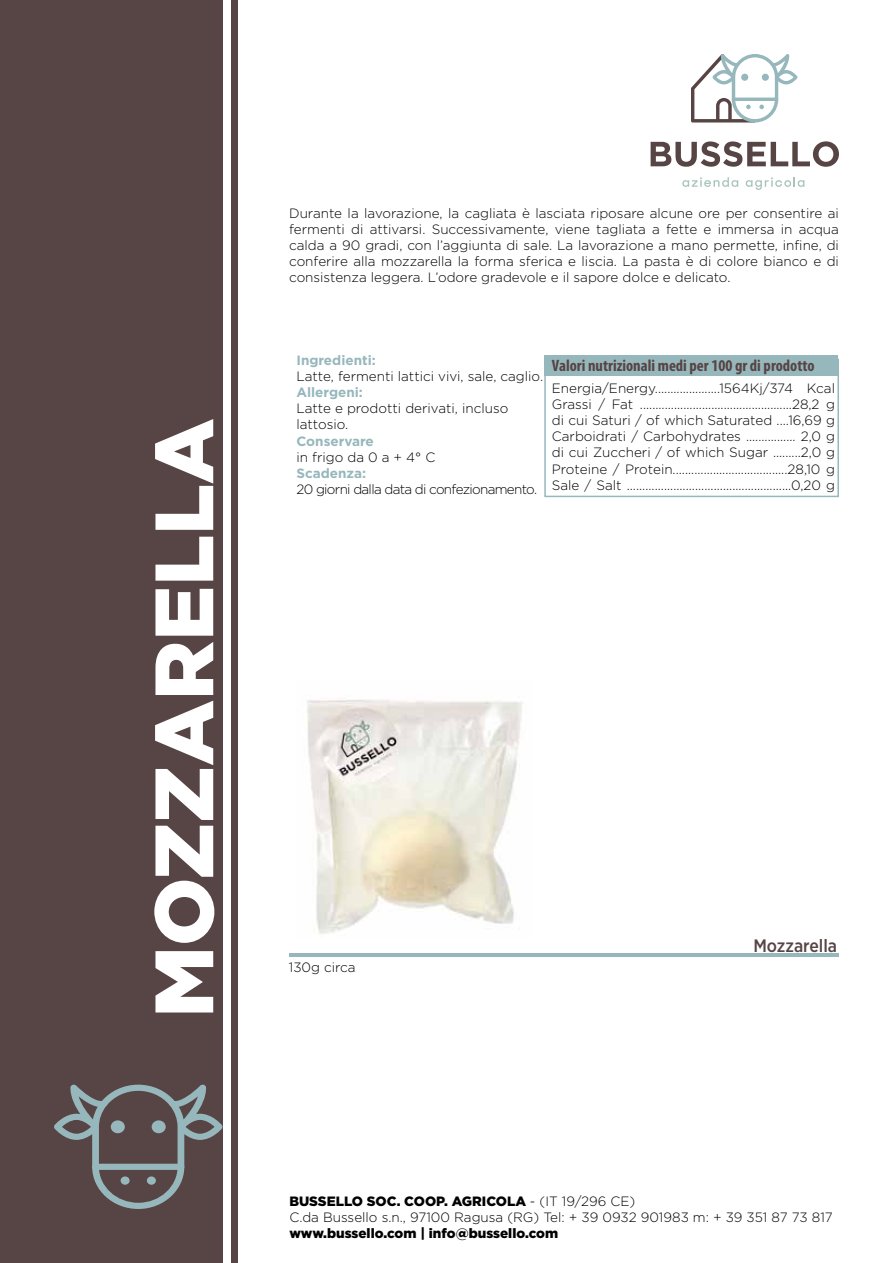
<style>
.page{position:relative;width:893px;height:1263px;background:#fff}
.page>*{position:absolute;margin:0;border:0;box-sizing:border-box;transform-origin:0 0}
.t1{font:900 82.5px "Gotham";color:#fff}
.t2{font:500 18px "Gotham Narrow";color:#574444}
.t3{font:700 condensed 16.5px "Myriad Pro";color:#574444}
.t4{font:300 13.5px/16.2px "Gotham";color:#000}
.t5{font:700 13.5px "Gotham";color:#96b7bc}
.t6{font:300 13.5px "Gotham";letter-spacing:-.05em;color:#000}
.t7{font:900 13.5px "Gotham";color:#000}
.s1{font-weight:900}
</style>
<div class="page">
<div style="left:0;top:0;width:222px;height:1263px;background:#574444"></div>
<div style="left:232px;top:0;width:6px;height:1263px;background:#574444"></div>
<hr style="left:289px;top:954px;width:550px;height:3px;background:#96b7bc">
<svg style="left:691px;top:54px;width:107px;height:68px"></svg>
<svg style="left:651px;top:141px;width:188px;height:26px"></svg>
<svg style="left:682px;top:177px;width:56px;height:10px"></svg>
<svg style="left:746px;top:177px;width:58px;height:13px"></svg>
<div style="left:544px;top:359px;width:295px;height:138px;border:2px solid #96b7bc"></div>
<div style="left:544px;top:355px;width:294px;height:21px;background:#96b7bc"></div>
<svg style="left:54px;top:1084px;width:169px;height:125px"></svg>
<img style="left:307px;top:699px;width:215px;height:235px">
<h1 class="t1" style="left:136px;top:1017px;width:601px;rotate:-90deg">MOZZARELLA</h1>
<p class="t4" style="left:289px;top:205px;width:551px;text-align:justify">Durante la lavorazione, la cagliata è lasciata riposare alcune ore per consentire ai fermenti di attivarsi. Successivamente, viene tagliata a fette e immersa in acqua calda a 90 gradi, con l’aggiunta di sale. La lavorazione a mano permette, infine, di conferire alla mozzarella la forma sferica e liscia. La pasta è di colore bianco e di consistenza leggera. L’odore gradevole e il sapore dolce e delicato.</p>
<p class="t5" style="left:296px;top:352px;width:81px">Ingredienti:</p>
<p class="t4" style="left:296px;top:368px;width:248px">Latte, fermenti lattici vivi, sale, caglio.</p>
<p class="t5" style="left:296px;top:384px;width:68px">Allergeni:</p>
<p class="t4" style="left:296px;top:400px;width:213px">Latte e prodotti derivati, incluso lattosio.</p>
<p class="t5" style="left:296px;top:433px;width:79px">Conservare</p>
<p class="t4" style="left:296px;top:449px;width:140px">in frigo da 0 a + 4° C</p>
<p class="t5" style="left:296px;top:465px;width:71px">Scadenza:</p>
<p class="t6" style="left:296px;top:482px;width:242px">20 giorni dalla data di confezionamento.</p>
<p class="t3" style="left:552px;top:355px;width:264px">Valori nutrizionali medi per 100 gr di prodotto</p>
<p class="t4" style="left:552px;top:379px;width:285px;text-align:justify">Energia/Energy.....................1564Kj/374 Kcal Grassi / Fat .................................................28,2 g di cui Saturi / of which Saturated ....16,69 g Carboidrati / Carbohydrates ................ 2,0 g di cui Zuccheri / of which Sugar .........2,0 g Proteine / Protein.....................................28,10 g Sale / Salt .....................................................0,20 g</p>
<p class="t4" style="left:289px;top:959px;width:68px">130g circa</p>
<h2 class="t2" style="left:753px;top:934px;width:85px">Mozzarella</h2>
<p class="t4" style="left:289px;top:1193px;width:545px"><span class="s1">BUSSELLO SOC. COOP. AGRICOLA</span> - (IT 19/296 CE)<br>C.da Bussello s.n., 97100 Ragusa (RG) Tel: + 39 0932 901983 m: + 39 351 87 73 817</p>
<p class="t7" style="left:289px;top:1225px;width:270px">www.bussello.com | info@bussello.com</p>
</div>
